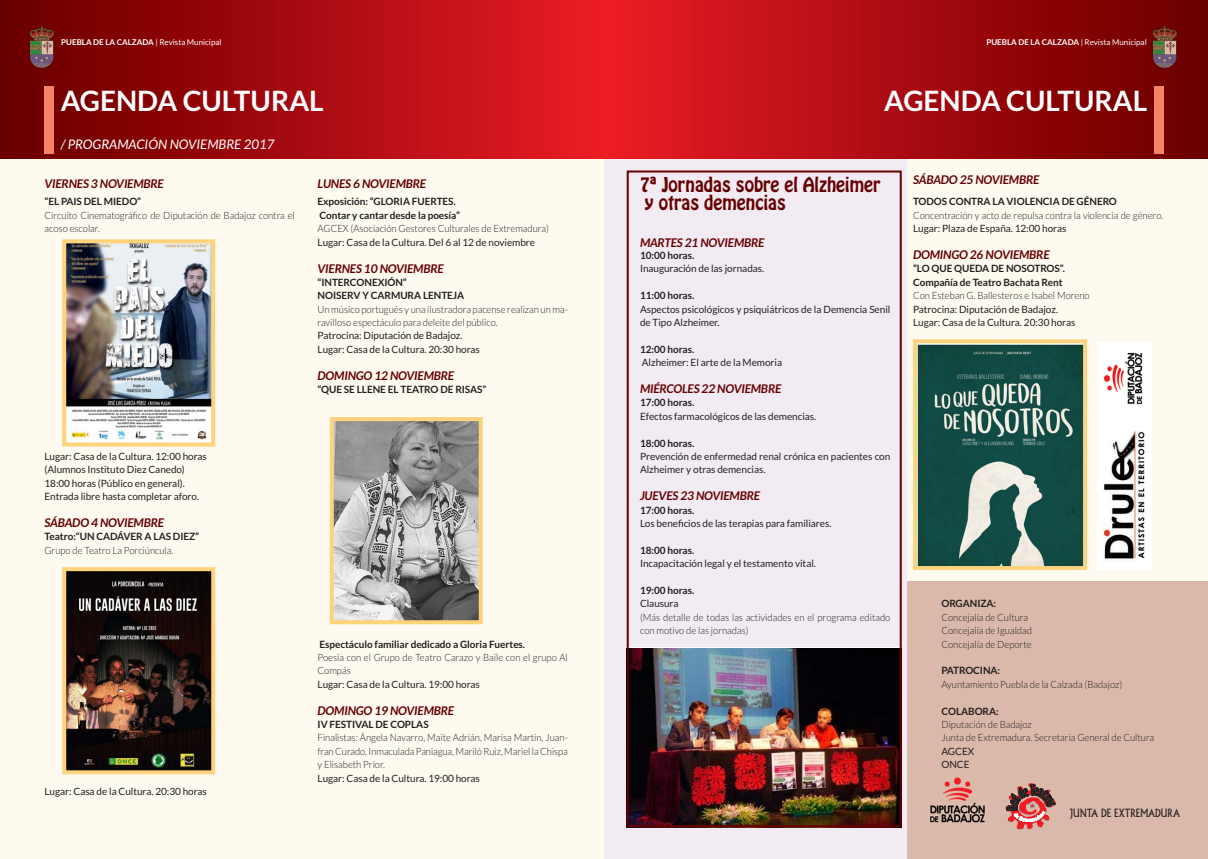
<style>
.page{position:relative;width:1208px;height:859px;background:#fff}
.page>*{position:absolute;margin:0;border:0;box-sizing:border-box;transform-origin:0 0}
.t1{font:700 28px "Lato";color:#fff}
.t2{font:18px/17.6px "Hobo Std";color:#600;scale:.95 1}
.t3{font:italic 13.2px "Lato";color:#fff}
.t4{font:italic 700 12px "Lato";letter-spacing:-.015em;color:#600}
.t5{font:11.1px "Albertus";color:#231f20;scale:.8 1}
.t6{font:300 10px/13.4px "Lato";color:#231f20;scale:.95 1}
.t7{font:10px/13.4px "Lato";letter-spacing:-.005em;color:#231f20}
.t8{font:700 10px/13.4px "Lato";letter-spacing:-.005em;color:#231f20}
.t9{font:700 8px "Lato";color:#fff}
.s1{font-weight:400}
</style>
<div class="page">
<div style="left:604px;top:0;width:604px;height:165px;background:linear-gradient(to right,#eb1b25,#680000)"></div>
<div style="left:0;top:0;width:604px;height:165px;background:linear-gradient(to right,#670000,#e91a25)"></div>
<div style="left:604px;top:159px;width:604px;height:700px;background:#f3ebf4"></div>
<div style="left:907px;top:159px;width:301px;height:700px;background:#fefaf0"></div>
<div style="left:0;top:159px;width:604px;height:700px;background:#fefaf0"></div>
<div style="left:907px;top:581px;width:301px;height:278px;background:#dbb9aa"></div>
<svg style="left:1005px;top:784px;width:50px;height:46px"></svg>
<img style="left:930px;top:777px;width:55px;height:46px">
<img style="left:1151px;top:27px;width:25px;height:44px">
<div style="left:1154px;top:86px;width:9px;height:68px;background:#f48465"></div>
<img style="left:29px;top:27px;width:25px;height:44px">
<div style="left:45px;top:86px;width:9px;height:68px;background:#f48465"></div>
<img style="left:918px;top:344px;width:164px;height:221px">
<div style="left:913px;top:339px;width:174px;height:231px;border:4px solid #fed37c"></div>
<div style="left:1097px;top:426px;width:55px;height:144px;background:#fff"></div>
<img style="left:1102px;top:431px;width:43px;height:129px">
<div style="left:1097px;top:342px;width:55px;height:88px;background:#fff"></div>
<img style="left:1103px;top:352px;width:40px;height:53px">
<img style="left:67px;top:244px;width:143px;height:198px">
<div style="left:62px;top:239px;width:153px;height:208px;border:4px solid #fed37c"></div>
<img style="left:335px;top:422px;width:143px;height:197px">
<div style="left:330px;top:417px;width:153px;height:207px;border:4px solid #fed37c"></div>
<img style="left:67px;top:572px;width:143px;height:197px">
<div style="left:62px;top:567px;width:153px;height:207px;border:4px solid #fed37c"></div>
<img style="left:630px;top:648px;width:268px;height:176px">
<div style="left:627px;top:171px;width:274px;height:656px;border:2px solid #600"></div>
<p class="t9" style="left:61px;top:38px;width:162px">PUEBLA DE LA CALZADA <span class="s1">| Revista Municipal</span></p>
<p class="t9" style="left:986px;top:38px;width:162px">PUEBLA DE LA CALZADA <span class="s1">| Revista Municipal</span></p>
<h1 class="t1" style="left:61px;top:85px;width:264px">AGENDA CULTURAL</h1>
<h3 class="t3" style="left:61px;top:137px;width:215px">/ PROGRAMACIÓN NOVIEMBRE 2017</h3>
<p class="t4" style="left:45px;top:177px;width:121px">VIERNES 3 NOVIEMBRE</p>
<p class="t8" style="left:45px;top:195px;width:98px">“EL PAIS DEL MIEDO”</p>
<p class="t6" style="left:45px;top:209px;width:265px">Circuito Cinematográfico de Diputación de Badajoz contra el acoso escolar.</p>
<p class="t7" style="left:45px;top:450px;width:164px">Lugar: Casa de la Cultura. 12:00 horas (Alumnos Instituto Diez Canedo)<br>18:00 horas (Público en general).<br>Entrada libre hasta completar aforo.</p>
<p class="t4" style="left:45px;top:516px;width:121px">SÁBADO 4 NOVIEMBRE</p>
<p class="t8" style="left:45px;top:530px;width:156px">Teatro:“UN CADÁVER A LAS DIEZ”</p>
<p class="t6" style="left:45px;top:544px;width:137px">Grupo de Teatro La Porciúncula.</p>
<p class="t4" style="left:317px;top:177px;width:110px">LUNES 6 NOVIEMBRE</p>
<p class="t8" style="left:317px;top:195px;width:144px">Exposición: “GLORIA FUERTES.<br>Contar y cantar desde la poesía”</p>
<p class="t6" style="left:317px;top:222px;width:245px">AGCEX (Asociación Gestores Culturales de Extremadura)</p>
<p class="t7" style="left:317px;top:235px;width:219px">Lugar: Casa de la Cultura. Del 6 al 12 de noviembre</p>
<p class="t4" style="left:317px;top:261px;width:128px">VIERNES 10 NOVIEMBRE</p>
<p class="t8" style="left:317px;top:276px;width:148px">“INTERCONEXIÓN”<br>NOISERV Y CARMURA LENTEJA</p>
<p class="t6" style="left:317px;top:302px;width:265px">Un músico portugués y una ilustradora pacense realizan un ma&shy;ravilloso espectáculo para deleite del público.</p>
<p class="t7" style="left:317px;top:329px;width:164px">Patrocina: Diputación de Badajoz.<br>Lugar: Casa de la Cultura. 20:30 horas</p>
<p class="t4" style="left:317px;top:369px;width:138px">DOMINGO 12 NOVIEMBRE</p>
<p class="t8" style="left:317px;top:383px;width:170px">“QUE SE LLENE EL TEATRO DE RISAS”</p>
<p class="t7" style="left:45px;top:785px;width:164px">Lugar: Casa de la Cultura. 20:30 horas</p>
<p class="t8" style="left:319px;top:637px;width:207px">Espectáculo familiar dedicado a Gloria Fuertes.</p>
<p class="t6" style="left:317px;top:651px;width:265px">Poesía con el Grupo de Teatro Carazo y Baile con el grupo Al<br>Compás</p>
<p class="t7" style="left:317px;top:678px;width:164px">Lugar: Casa de la Cultura. 19:00 horas</p>
<p class="t4" style="left:317px;top:704px;width:138px">DOMINGO 19 NOVIEMBRE</p>
<p class="t8" style="left:317px;top:718px;width:113px">IV FESTIVAL DE COPLAS</p>
<p class="t6" style="left:317px;top:731px;width:265px;text-align:justify">Finalistas: Ángela Navarro, Maite Adrián, Marisa Martín, Juan&shy;fran Curado, Inmaculada Paniagua, Mariló Ruiz, Mariel la Chispa y Elisabeth Prior.</p>
<p class="t7" style="left:317px;top:771px;width:164px">Lugar: Casa de la Cultura. 19:00 horas</p>
<h1 class="t1" style="left:884px;top:85px;width:264px">AGENDA CULTURAL</h1>
<h2 class="t2" style="left:640px;top:177px;width:255px">7ª Jornadas sobre el Alzheimer y otras demencias</h2>
<p class="t4" style="left:640px;top:235px;width:126px">MARTES 21 NOVIEMBRE</p>
<p class="t8" style="left:640px;top:249px;width:56px">10:00 horas.</p>
<p class="t7" style="left:640px;top:262px;width:126px">Inauguración de las jornadas.</p>
<p class="t8" style="left:640px;top:289px;width:56px">11:00 horas.</p>
<p class="t7" style="left:640px;top:302px;width:252px">Aspectos psicológicos y psiquiátricos de la Demencia Senil de Tipo Alzheimer.</p>
<p class="t8" style="left:640px;top:343px;width:56px">12:00 horas.</p>
<p class="t7" style="left:642px;top:356px;width:142px">Alzheimer: El arte de la Memoria</p>
<p class="t4" style="left:640px;top:382px;width:143px">MIÉRCOLES 22 NOVIEMBRE</p>
<p class="t8" style="left:640px;top:396px;width:56px">17:00 horas.</p>
<p class="t7" style="left:640px;top:410px;width:178px">Efectos farmacológicos de las demencias.</p>
<p class="t8" style="left:640px;top:436px;width:56px">18:00 horas.</p>
<p class="t7" style="left:640px;top:450px;width:252px">Prevención de enfermedad renal crónica en pacientes con<br>Alzheimer y otras demencias.</p>
<p class="t4" style="left:640px;top:489px;width:122px">JUEVES 23 NOVIEMBRE</p>
<p class="t8" style="left:640px;top:503px;width:56px">17:00 horas.</p>
<p class="t7" style="left:640px;top:517px;width:193px">Los beneficios de las terapias para familiares.</p>
<p class="t8" style="left:640px;top:544px;width:56px">18:00 horas.</p>
<p class="t7" style="left:640px;top:557px;width:177px">Incapacitación legal y el testamento vital.</p>
<p class="t8" style="left:640px;top:584px;width:56px">19:00 horas.</p>
<p class="t7" style="left:640px;top:597px;width:40px">Clausura</p>
<p class="t6" style="left:640px;top:611px;width:265px">(Más detalle de todas las actividades en el programa editado con motivo de las jornadas)</p>
<p class="t4" style="left:913px;top:172px;width:128px">SÁBADO 25 NOVIEMBRE</p>
<p class="t8" style="left:913px;top:195px;width:205px">TODOS CONTRA LA VIOLENCIA DE GÉNERO</p>
<p class="t6" style="left:913px;top:209px;width:265px">Concentración y acto de repulsa contra la violencia de género.</p>
<p class="t7" style="left:913px;top:222px;width:155px">Lugar: Plaza de España. 12:00 horas</p>
<p class="t4" style="left:913px;top:248px;width:138px">DOMINGO 26 NOVIEMBRE</p>
<p class="t8" style="left:913px;top:262px;width:153px">“LO QUE QUEDA DE NOSOTROS”.<br>Compañía de Teatro Bachata Rent</p>
<p class="t6" style="left:913px;top:289px;width:187px">Con Esteban G. Ballesteros e Isabel Moreno</p>
<p class="t7" style="left:913px;top:302px;width:164px">Patrocina: Diputación de Badajoz.<br>Lugar: Casa de la Cultura. 20:30 horas</p>
<p class="t8" style="left:941px;top:597px;width:56px">ORGANIZA:</p>
<p class="t6" style="left:941px;top:611px;width:97px">Concejalía de Cultura<br>Concejalía de Igualdad<br>Concejalía de Deporte</p>
<p class="t8" style="left:941px;top:664px;width:60px">PATROCINA:</p>
<p class="t6" style="left:941px;top:678px;width:192px">Ayuntamiento Puebla de la Calzada (Badajoz)</p>
<p class="t8" style="left:941px;top:704px;width:59px">COLABORA:</p>
<p class="t6" style="left:941px;top:718px;width:225px">Diputación de Badajoz<br>Junta de Extremadura. Secretaria General de Cultura</p>
<p class="t7" style="left:941px;top:745px;width:34px">AGCEX<br>ONCE</p>
<p class="t5" style="left:1069px;top:806px;width:139px">JUNTA DE EXTREMADURA</p>
</div>
